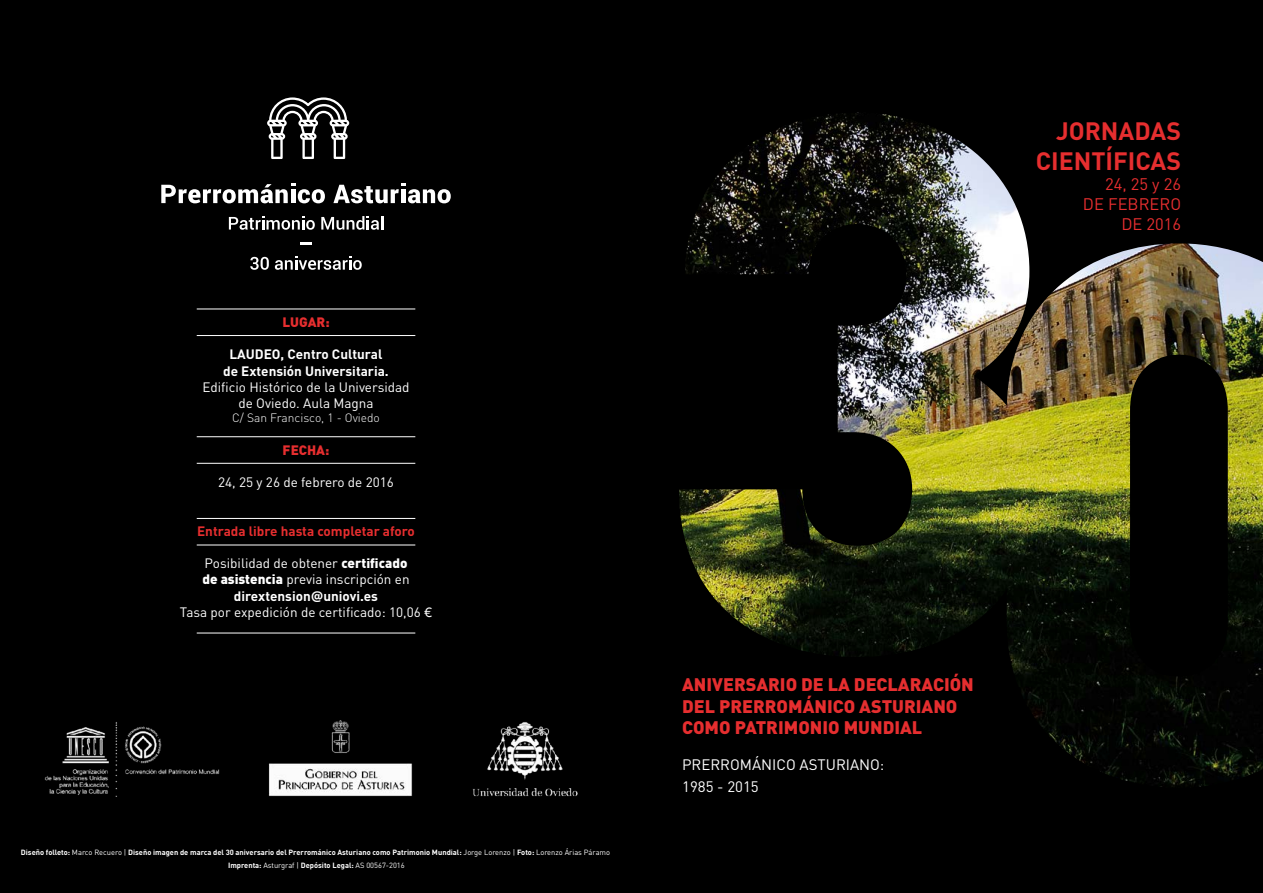
<style>
.page{position:relative;width:1263px;height:893px;background:#000}
.page>*{position:absolute;margin:0;border:0;box-sizing:border-box;transform-origin:0 0}
.t1{font:700 24.9px/29.8px "DIN";color:#e62e2f;text-align:right}
.t2{font:900 18px/21.6px "DIN";color:#e62e2f}
.t3{font:16.5px/19.8px "DIN";color:#e62e2f;text-align:right}
.t4{font:15px/21.6px "DIN";color:#fff}
.t5{font:13.5px/16.2px "DIN";color:#fff;text-align:center}
.t6{font:700 13.5px/16.2px "DIN";color:#fff;text-align:center}
.t7{font:700 13.5px "DIN";color:#e62e2f}
.t8{font:900 13.5px "DIN";color:#e62e2f}
.t9{font:300 12px "DIN";color:#fff}
.t10{font:700 7.5px/13.2px "DIN";color:#fff;text-align:center}
.s1{font-weight:900}
.s2{font-weight:700}
.s3{font-family:"Akkurat";font-weight:700}
.s4{font-family:"Akkurat"}
.s5{font-weight:400}
</style>
<div class="page">
<svg style="left:267px;top:97px;width:82px;height:62px"></svg>
<svg style="left:250px;top:257px;width:19px;height:13px"></svg>
<svg style="left:275px;top:256px;width:87px;height:14px"></svg>
<svg style="left:161px;top:183px;width:164px;height:20px"></svg>
<svg style="left:333px;top:183px;width:118px;height:20px"></svg>
<svg style="left:229px;top:216px;width:86px;height:14px"></svg>
<svg style="left:321px;top:216px;width:62px;height:14px"></svg>
<svg style="left:300px;top:243px;width:12px;height:2px"></svg>
<img style="left:44px;top:720px;width:534px;height:77px">
<img style="left:679px;top:113px;width:584px;height:674px">
<hr style="left:197px;top:335px;width:218px;height:1px;background:#fff">
<hr style="left:197px;top:463px;width:218px;height:1px;background:#fff">
<hr style="left:197px;top:545px;width:218px;height:1px;background:#fff">
<hr style="left:197px;top:633px;width:218px;height:1px;background:#fff">
<hr style="left:197px;top:309px;width:218px;height:1px;background:#fff">
<hr style="left:197px;top:436px;width:218px;height:1px;background:#fff">
<hr style="left:197px;top:518px;width:218px;height:1px;background:#fff">
<p class="t8" style="left:282px;top:313px;width:49px">LUGAR:</p>
<p class="t6" style="left:223px;top:346px;width:167px">LAUDEO, Centro Cultural de Extensión Universitaria.</p>
<p class="t5" style="left:202px;top:378px;width:209px">Edificio Histórico de la Universidad de Oviedo. Aula Magna</p>
<p class="t9" style="left:232px;top:411px;width:149px">C/ San Francisco, 1 - Oviedo</p>
<p class="t8" style="left:283px;top:441px;width:48px">FECHA:</p>
<p class="t5" style="left:218px;top:474px;width:177px">24, 25 y 26 de febrero de 2016</p>
<p class="t7" style="left:197px;top:522px;width:219px">Entrada libre hasta completar aforo</p>
<p class="t5" style="left:180px;top:555px;width:254px">Posibilidad de obtener <span class="s1">certificado<br>de asistencia</span> previa inscripción en <span class="s2">dirextension</span><span class="s3">@</span><span class="s2">uniovi.es<br></span>Tasa por expedición de certificado: 10,06 <span class="s4">€</span></p>
<p class="t10" style="left:21px;top:845px;width:591px">Diseño folleto: <span class="s5">Marco Recuero |</span> Diseño imagen de marca del 30 aniversario del Prerrománico Asturiano como Patrimonio Mundial: <span class="s5">Jorge Lorenzo |</span> Foto: <span class="s5">Lorenzo Árias Páramo<br></span>Imprenta: <span class="s5">Asturgraf |</span> Depósito Legal: <span class="s5">AS 00567-2016</span></p>
<h1 class="t1" style="left:1036px;top:115px;width:147px">JORNADAS<br>CIENTÍFICAS</h1>
<p class="t3" style="left:1083px;top:174px;width:100px">24, 25 y 26<br>DE FEBRERO<br>DE 2016</p>
<h2 class="t2" style="left:682px;top:673px;width:293px">ANIVERSARIO DE LA DECLARACIÓN<br>DEL PRERROMÁNICO ASTURIANO<br>COMO PATRIMONIO MUNDIAL</h2>
<p class="t4" style="left:682px;top:754px;width:204px">PRERROMÁNICO ASTURIANO:<br>1985 - 2015</p>
</div>
